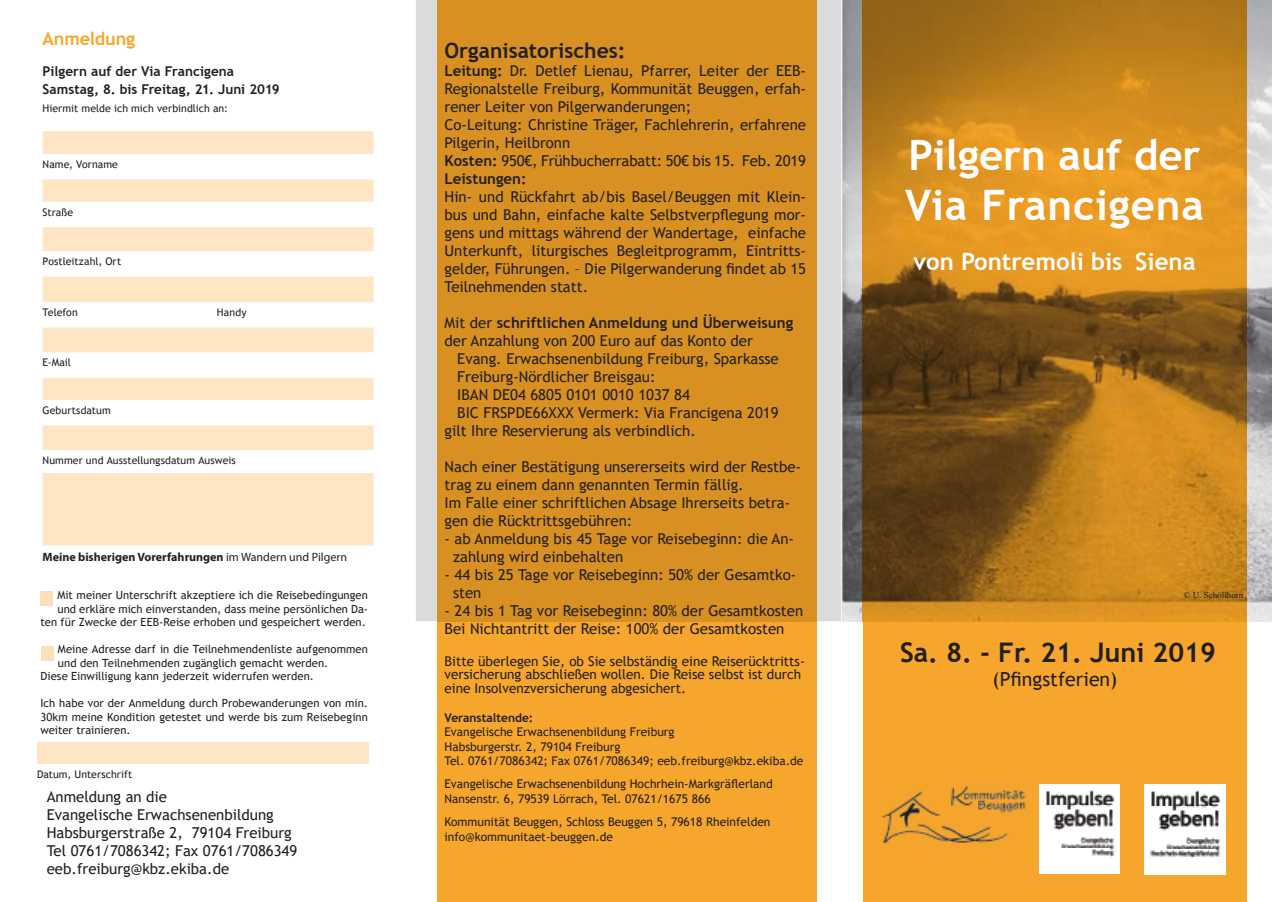
<style>
.page{position:relative;width:1272px;height:902px;background:#fff}
.page>*{position:absolute;margin:0;border:0;box-sizing:border-box;transform-origin:0 0}
.t1{font:700 42px/50.4px "Trebuchet MS";color:#fff}
.t2{font:700 27px "Trebuchet MS";color:#231f20}
.t3{font:700 24px "Trebuchet MS";color:#fff}
.t4{font:700 21px "Trebuchet MS";color:#231f20}
.t5{font:19.5px "Trebuchet MS";color:#231f20}
.t6{font:700 18px "Trebuchet MS";letter-spacing:-.005em;color:#f6a62c}
.t7{font:15px/18px "Trebuchet MS";color:#231f20}
.t8{font:13.5px/13.5px "Trebuchet MS";color:#231f20}
.t9{font:700 13.5px/18px "Trebuchet MS";letter-spacing:.005em;color:#231f20}
.t10{font:12px/14.4px "Trebuchet MS";color:#231f20}
.t11{font:700 12px "Myriad Pro";color:#231f20}
.t12{font:700 12px "Trebuchet MS";color:#231f20}
.t13{font:11.25px/13.5px "Trebuchet MS";letter-spacing:.005em;color:#231f20;text-align:right}
.t14{font:10.5px "Trebuchet MS";letter-spacing:.005em;color:#231f20}
.t15{font:9px "Times New Roman";color:#231f20}
.s1{font-weight:400}
.s2{font-weight:700}
</style>
<div class="page">
<div style="left:862px;top:0;width:384px;height:901px;background:#f6a62c"></div>
<svg style="left:43px;top:131px;width:330px;height:414px;fill:#fee5c4"></svg>
<div style="left:43px;top:450px;width:330px;height:23px;background:#fff"></div>
<div style="left:437px;top:0;width:379px;height:901px;background:#f6a62c"></div>
<div style="left:416px;top:0;width:425px;height:621px;background:#dadbdd"></div>
<div style="left:437px;top:0;width:379px;height:621px;background:#d79021"></div>
<img style="left:881px;top:785px;width:145px;height:59px">
<div style="left:41px;top:646px;width:13px;height:15px;background:#fde0ba"></div>
<div style="left:40px;top:590px;width:13px;height:15px;background:#fde0ba"></div>
<img style="left:1039px;top:784px;width:80px;height:89px">
<div style="left:37px;top:742px;width:331px;height:21px;background:#fee5c4"></div>
<img style="left:842px;top:0;width:429px;height:621px">
<img style="left:1144px;top:784px;width:80px;height:90px">
<p class="t6" style="left:43px;top:27px;width:94px">Anmeldung</p>
<p class="t9" style="left:43px;top:62px;width:239px">Pilgern auf der Via Francigena<br>Samstag, 8. bis Freitag, 21. Juni 2019</p>
<p class="t14" style="left:43px;top:102px;width:187px">Hiermit melde ich mich verbindlich an:</p>
<p class="t14" style="left:43px;top:158px;width:77px">Name, Vorname</p>
<p class="t14" style="left:43px;top:205px;width:32px">Straße</p>
<p class="t14" style="left:43px;top:255px;width:80px">Postleitzahl, Ort</p>
<p class="t14" style="left:43px;top:306px;width:37px">Telefon</p>
<p class="t14" style="left:217px;top:306px;width:31px">Handy</p>
<p class="t14" style="left:43px;top:356px;width:30px">E-Mail</p>
<p class="t14" style="left:43px;top:403px;width:70px">Geburtsdatum</p>
<p class="t14" style="left:43px;top:454px;width:195px">Nummer und Ausstellungsdatum Ausweis</p>
<p class="t11" style="left:43px;top:549px;width:306px">Meine bisherigen Vorerfahrungen <span class="s1">im Wandern und Pilgern</span></p>
<p class="t13" style="left:40px;top:588px;width:329px">Mit meiner Unterschrift akzeptiere ich die Reisebedingungen und erkläre mich einverstanden, dass meine persönlichen Da&shy;ten für Zwecke der EEB-Reise erhoben und gespeichert werden.</p>
<p class="t13" style="left:58px;top:642px;width:311px">Meine Adresse darf in die Teilnehmendenliste aufgenommen</p>
<p class="t13" style="left:58px;top:655px;width:272px">und den Teilnehmenden zugänglich gemacht werden.</p>
<p class="t13" style="left:40px;top:669px;width:275px">Diese Einwilligung kann jederzeit widerrufen werden.</p>
<p class="t13" style="left:40px;top:696px;width:329px;text-align:justify">Ich habe vor der Anmeldung durch Probewanderungen von min.<br>30km meine Kondition getestet und werde bis zum Reisebeginn weiter trainieren.</p>
<p class="t14" style="left:37px;top:767px;width:97px">Datum, Unterschrift</p>
<p class="t7" style="left:47px;top:787px;width:252px">Anmeldung an die<br>Evangelische Erwachsenenbildung<br>Habsburgerstraße 2, 79104 Freiburg<br>Tel 0761/7086342; Fax 0761/7086349 eeb.freiburg@kbz.ekiba.de</p>
<h3 class="t4" style="left:444px;top:37px;width:182px">Organisatorisches:</h3>
<p class="t7" style="left:444px;top:62px;width:363px"><span class="s2">Leitung:</span> Dr. Detlef Lienau, Pfarrer, Leiter der EEB-Regionalstelle Freiburg, Kommunität Beuggen, erfah&shy;rener Leiter von Pilgerwanderungen;<br>Co-Leitung: Christine Träger, Fachlehrerin, erfahrene Pilgerin, Heilbronn<br><span class="s2">Kosten:</span> 950€, Frühbucherrabatt: 50€ bis 15. Feb. 2019<br><span class="s2">Leistungen:</span></p>
<p class="t7" style="left:444px;top:188px;width:363px;text-align:justify">Hin- und Rückfahrt ab/bis Basel/Beuggen mit Klein&shy;bus und Bahn, einfache kalte Selbstverpflegung mor&shy;gens und mittags während der Wandertage, einfache Unterkunft, liturgisches Begleitprogramm, Eintritts&shy;gelder, Führungen. – Die Pilgerwanderung findet ab 15<br>Teilnehmenden statt.</p>
<p class="t7" style="left:444px;top:314px;width:350px">Mit der <span class="s2">schriftlichen Anmeldung und Überweisung </span>der Anzahlung von 200 Euro auf das Konto der</p>
<p class="t7" style="left:457px;top:350px;width:323px">Evang. Erwachsenenbildung Freiburg, Sparkasse</p>
<p class="t7" style="left:457px;top:368px;width:200px">Freiburg-Nördlicher Breisgau:</p>
<p class="t7" style="left:457px;top:386px;width:234px">IBAN DE04 6805 0101 0010 1037 84</p>
<p class="t7" style="left:457px;top:404px;width:323px">BIC FRSPDE66XXX Vermerk: Via Francigena 2019</p>
<p class="t7" style="left:444px;top:422px;width:253px">gilt Ihre Reservierung als verbindlich.</p>
<p class="t7" style="left:444px;top:458px;width:358px">Nach einer Bestätigung unsererseits wird der Restbe&shy;trag zu einem dann genannten Termin fällig.<br>Im Falle einer schriftlichen Absage Ihrerseits betra&shy;gen die Rücktrittsgebühren:</p>
<p class="t7" style="left:453px;top:530px;width:342px;text-indent:-9px">- ab Anmeldung bis 45 Tage vor Reisebeginn: die An&shy;zahlung wird einbehalten</p>
<p class="t7" style="left:453px;top:566px;width:345px;text-indent:-9px">- 44 bis 25 Tage vor Reisebeginn: 50% der Gesamtko&shy;sten</p>
<p class="t7" style="left:444px;top:602px;width:360px">- 24 bis 1 Tag vor Reisebeginn: 80% der Gesamtkosten<br>Bei Nichtantritt der Reise: 100% der Gesamtkosten</p>
<p class="t8" style="left:444px;top:654px;width:362px">Bitte überlegen Sie, ob Sie selbständig eine Reiserücktritts&shy;versicherung abschließen wollen. Die Reise selbst ist durch eine Insolvenzversicherung abgesichert.</p>
<p class="t12" style="left:444px;top:710px;width:90px">Veranstaltende:</p>
<p class="t10" style="left:444px;top:724px;width:360px">Evangelische Erwachsenenbildung Freiburg<br>Habsburgerstr. 2, 79104 Freiburg<br>Tel. 0761/7086342; Fax 0761/7086349; eeb.freiburg@kbz.ekiba.de</p>
<p class="t10" style="left:444px;top:776px;width:330px">Evangelische Erwachsenenbildung Hochrhein-Markgräflerland<br>Nansenstr. 6, 79539 Lörrach, Tel. 07621/1675 866</p>
<p class="t10" style="left:444px;top:814px;width:327px">Kommunität Beuggen, Schloss Beuggen 5, 79618 Rheinfelden info@kommunitaet-beuggen.de</p>
<h1 class="t1" style="left:905px;top:129px;width:300px">Pilgern auf der<br>Via Francigena</h1>
<h3 class="t3" style="left:913px;top:247px;width:283px">von Pontremoli bis Siena</h3>
<p class="t15" style="left:1183px;top:588px;width:61px">© U. Schöllhorn</p>
<h2 class="t2" style="left:900px;top:635px;width:317px">Sa. 8. - Fr. 21. Juni 2019</h2>
<h3 class="t5" style="left:992px;top:666px;width:126px">(Pfingstferien)</h3>
</div>
